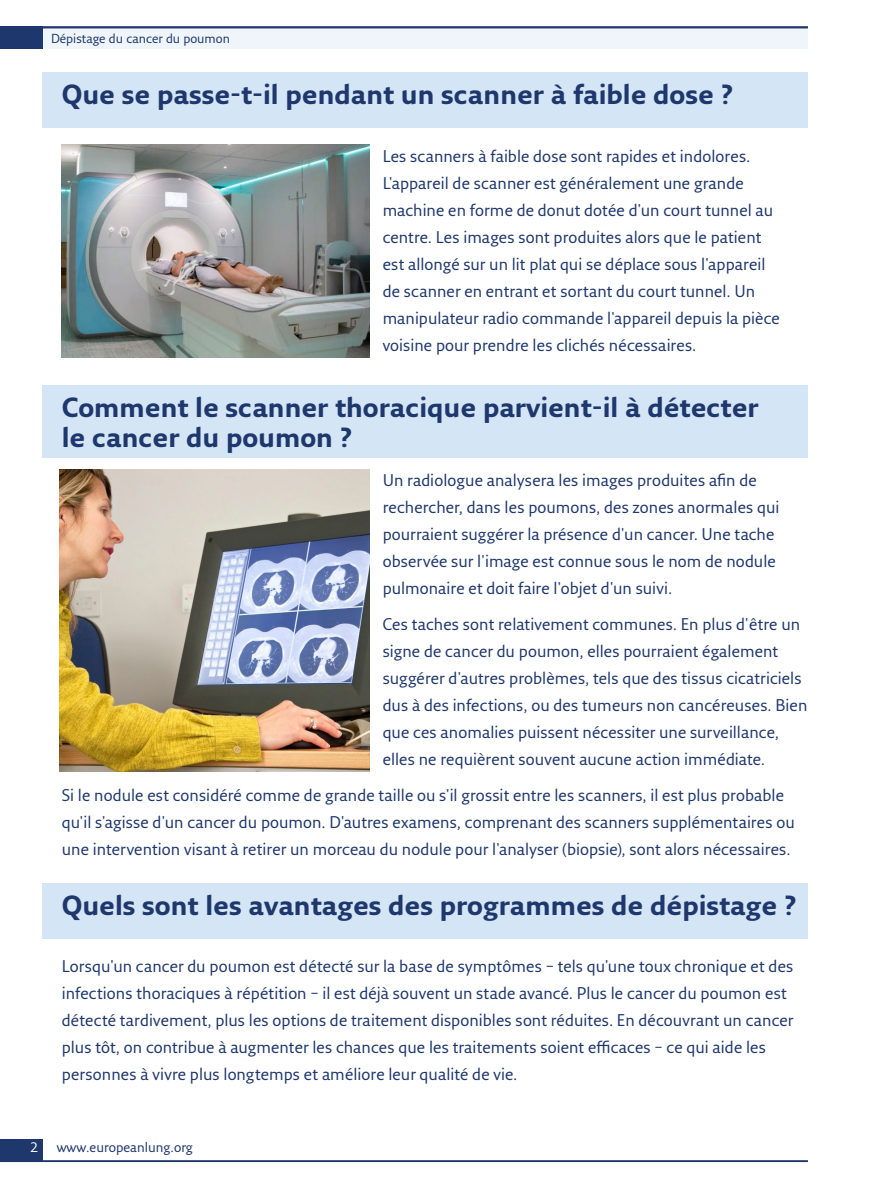
<style>
.page{position:relative;width:893px;height:1191px;background:#fff}
.page>*{position:absolute;margin:0;border:0;box-sizing:border-box;transform-origin:0 0}
.t1{font:700 27px/30px "Fresco Sans Pro";color:#1e376d}
.H___B-head{font:16.5px/27px "Fresco Sans Pro";letter-spacing:.005em;color:#1e376d}
.Running_foot_left{font:13.5px "Fresco Sans Pro";color:#1e376d}
.t2{font:13.5px "Fresco Sans Pro";color:#fff}
.Running_head_left{font:12.75px "Fresco Sans Pro";color:#1e376d}
</style>
<div class="page">
<div style="left:0;top:26px;width:808px;height:23px;background:#eff5fb"></div>
<div style="left:0;top:1138px;width:43px;height:23px;background:#1e376d"></div>
<div style="left:0;top:26px;width:43px;height:23px;background:#1e376d"></div>
<hr style="left:0;top:1160px;width:808px;height:2px;background:#1e376d">
<hr style="left:0;top:26px;width:808px;height:2px;background:#1e376d">
<div style="left:43px;top:72px;width:765px;height:56px;background:#d4e5f5"></div>
<div style="left:43px;top:385px;width:765px;height:72px;background:#d4e5f5"></div>
<div style="left:43px;top:883px;width:765px;height:56px;background:#d4e5f5"></div>
<img style="left:62px;top:144px;width:308px;height:213px">
<img style="left:60px;top:470px;width:310px;height:301px">
<p class="Running_head_left" style="left:51px;top:30px;width:181px">Dépistage du cancer du poumon</p>
<p class="t1" style="left:62px;top:79px;width:673px">Que se passe-t-il pendant un scanner à faible dose ?</p>
<p class="H___B-head" style="left:383px;top:142px;width:399px">Les scanners à faible dose sont rapides et indolores.<br>L'appareil de scanner est généralement une grande machine en forme de donut dotée d'un court tunnel au centre. Les images sont produites alors que le patient est allongé sur un lit plat qui se déplace sous l'appareil de scanner en entrant et sortant du court tunnel. Un manipulateur radio commande l'appareil depuis la pièce voisine pour prendre les clichés nécessaires.</p>
<p class="t1" style="left:62px;top:391px;width:698px">Comment le scanner thoracique parvient-il à détecter le cancer du poumon ?</p>
<p class="H___B-head" style="left:383px;top:466px;width:398px">Un radiologue analysera les images produites afin de rechercher, dans les poumons, des zones anormales qui pourraient suggérer la présence d'un cancer. Une tache observée sur l'image est connue sous le nom de nodule pulmonaire et doit faire l'objet d'un suivi.</p>
<p class="H___B-head" style="left:383px;top:610px;width:426px">Ces taches sont relativement communes. En plus d'être un signe de cancer du poumon, elles pourraient également suggérer d'autres problèmes, tels que des tissus cicatriciels dus à des infections, ou des tumeurs non cancéreuses. Bien que ces anomalies puissent nécessiter une surveillance, elles ne requièrent souvent aucune action immédiate.</p>
<p class="H___B-head" style="left:62px;top:781px;width:734px">Si le nodule est considéré comme de grande taille ou s'il grossit entre les scanners, il est plus probable qu'il s'agisse d'un cancer du poumon. D'autres examens, comprenant des scanners supplémentaires ou une intervention visant à retirer un morceau du nodule pour l'analyser (biopsie), sont alors nécessaires.</p>
<p class="t1" style="left:62px;top:889px;width:736px">Quels sont les avantages des programmes de dépistage ?</p>
<p class="H___B-head" style="left:62px;top:952px;width:733px">Lorsqu'un cancer du poumon est détecté sur la base de symptômes – tels qu'une toux chronique et des infections thoraciques à répétition – il est déjà souvent un stade avancé. Plus le cancer du poumon est détecté tardivement, plus les options de traitement disponibles sont réduites. En découvrant un cancer plus tôt, on contribue à augmenter les chances que les traitements soient efficaces – ce qui aide les personnes à vivre plus longtemps et améliore leur qualité de vie.</p>
<p class="t2" style="left:30px;top:1139px;width:10px">2</p>
<p class="Running_foot_left" style="left:57px;top:1138px;width:138px">www.europeanlung.org</p>
</div>
